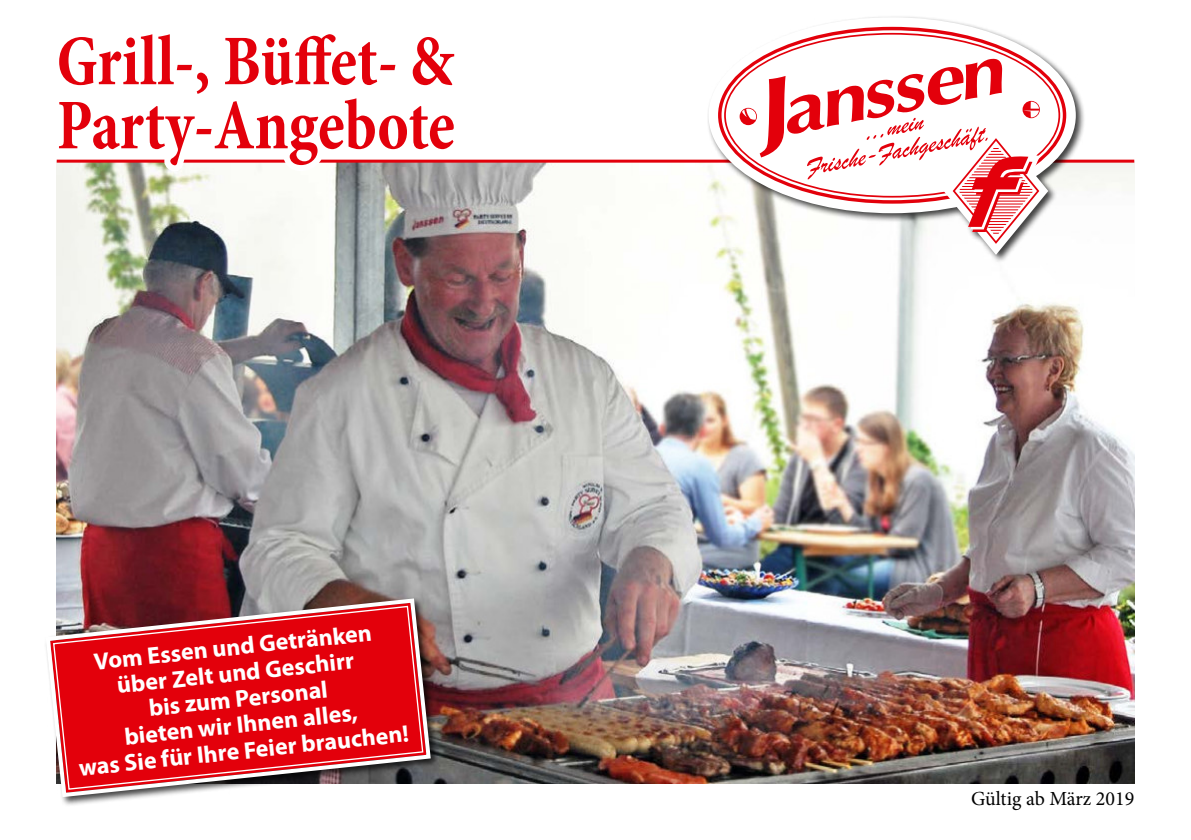
<style>
.page{position:relative;width:1191px;height:840px;background:#fff}
.page>*{position:absolute;margin:0;border:0;box-sizing:border-box;transform-origin:0 0}
.t1{font:700 condensed 72px/64px "Minion Pro";letter-spacing:-.005em;color:#e3000b;scale:.9 1}
.t2{font:700 24px/26px "Myriad Pro";color:#fff;text-align:center}
.t3{font:20px "Minion Pro";color:#000}
</style>
<div class="page">
<img style="left:57px;top:162px;width:1077px;height:620px">
<div style="left:44px;top:596px;width:396px;height:210px;background:#000;opacity:.75"></div>
<svg style="left:44px;top:596px;width:389px;height:202px"></svg>
<svg style="left:52px;top:604px;width:372px;height:186px;background:#d42029"></svg>
<hr style="left:57px;top:159px;width:1077px;height:3px;background:#e3000b">
<svg style="left:56px;top:159px;width:413px;height:22px"></svg>
<div style="left:706px;top:15px;width:379px;height:249px;background:#000;opacity:.75"></div>
<div style="left:708px;top:17px;width:367px;height:196px;background:#fff;border-radius:50%"></div>
<svg style="left:718px;top:27px;width:348px;height:176px"></svg>
<svg style="left:739px;top:58px;width:309px;height:197px"></svg>
<h1 class="t1" style="left:57px;top:35px;width:444px">Grill-, Büffet- &amp;<br>Party-Angebote</h1>
<p class="t2" style="left:67px;top:653px;width:333px;rotate:-6deg">Vom Essen und Getränken über Zelt und Geschirr<br>bis zum Personal<br>bieten wir Ihnen alles,<br>was Sie für Ihre Feier brauchen!</p>
<p class="t3" style="left:971px;top:788px;width:165px">Gültig ab März 2019</p>
</div>
